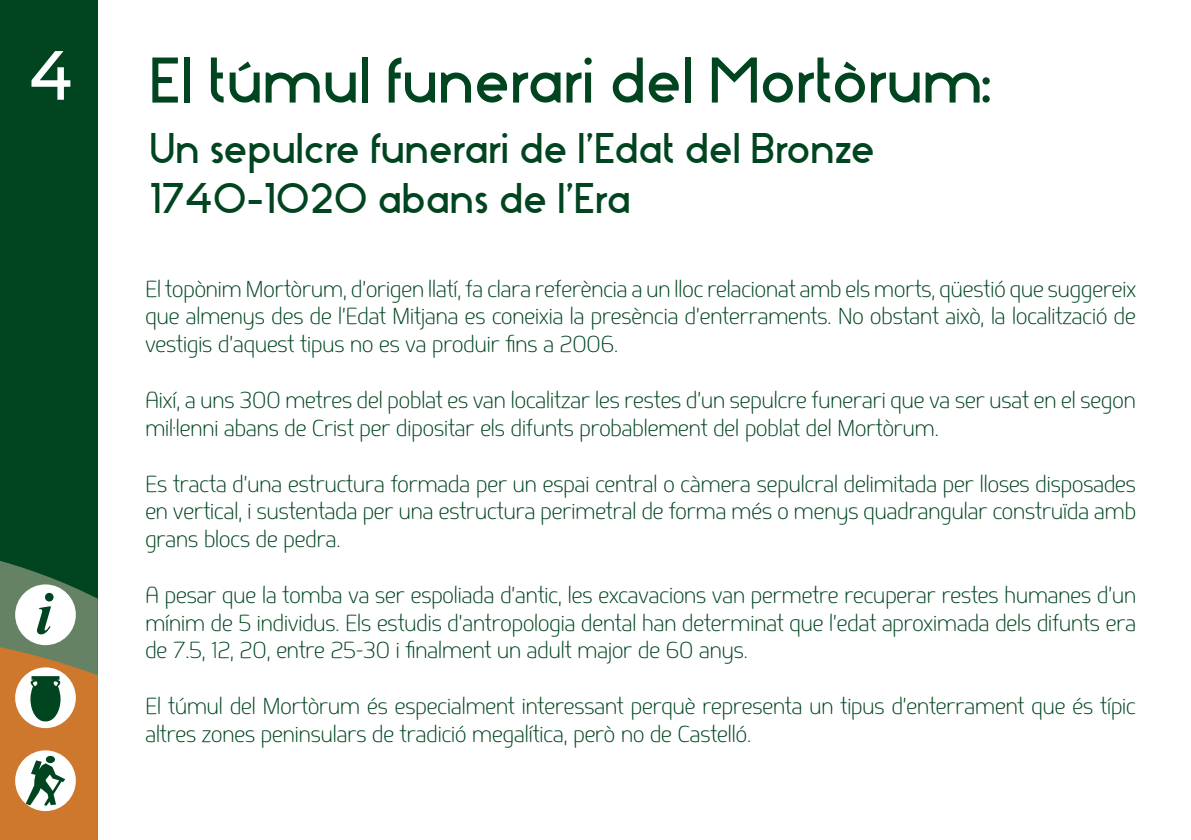
<style>
.page{position:relative;width:1191px;height:840px;background:#fff}
.page>*{position:absolute;margin:0;border:0;box-sizing:border-box;transform-origin:0 0}
.t1{font:64.8px "Stark";color:#fff}
.t2{font:60px "Stark";color:#004520}
.t3{font:italic 700 60px "Times New Roman";color:#004520}
.t4{font:40px/50px "Stark";color:#004520}
.t5{font:300 23px/27.6px "Springsteel";color:#004520;text-align:justify}
</style>
<div class="page">
<div style="left:0;top:0;width:98px;height:839px;background:#004520"></div>
<svg style="left:0;top:561px;width:98px;height:278px;background:#a18758"></svg>
<div style="left:15px;top:584px;width:61px;height:60px;background:#fff;border-radius:50%"></div>
<h1 class="t1" style="left:28px;top:26px;width:47px">4</h1>
<h2 class="t3" style="left:36px;top:571px;width:18px">i</h2>
<h2 class="t2" style="left:149px;top:34px;width:845px">El túmul funerari del Mortòrum:</h2>
<h3 class="t4" style="left:149px;top:120px;width:727px">Un sepulcre funerari de l’Edat del Bronze<br>1740-1020 abans de l’Era</h3>
<p class="t5" style="left:145px;top:275px;width:992px">El topònim Mortòrum, d’origen llatí, fa clara referència a un lloc relacionat amb els morts, qüestió que suggereix que almenys des de l’Edat Mitjana es coneixia la presència d’enterraments. No obstant això, la localització de vestigis d’aquest tipus no es va produir fins a 2006.</p>
<p class="t5" style="left:145px;top:386px;width:992px">Així, a uns 300 metres del poblat es van localitzar les restes d’un sepulcre funerari que va ser usat en el segon mil·lenni abans de Crist per dipositar els difunts probablement del poblat del Mortòrum.</p>
<p class="t5" style="left:145px;top:469px;width:992px">Es tracta d’una estructura formada per un espai central o càmera sepulcral delimitada per lloses disposades en vertical, i sustentada per una estructura perimetral de forma més o menys quadrangular construïda amb grans blocs de pedra.</p>
<p class="t5" style="left:145px;top:581px;width:992px">A pesar que la tomba va ser espoliada d’antic, les excavacions van permetre recuperar restes humanes d’un mínim de 5 individus. Els estudis d’antropologia dental han determinat que l’edat aproximada dels difunts era de 7.5, 12, 20, entre 25-30 i finalment un adult major de 60 anys.</p>
<p class="t5" style="left:145px;top:692px;width:992px">El túmul del Mortòrum és especialment interessant perquè representa un tipus d’enterrament que és típic altres zones peninsulars de tradició megalítica, però no de Castelló.</p>
</div>
